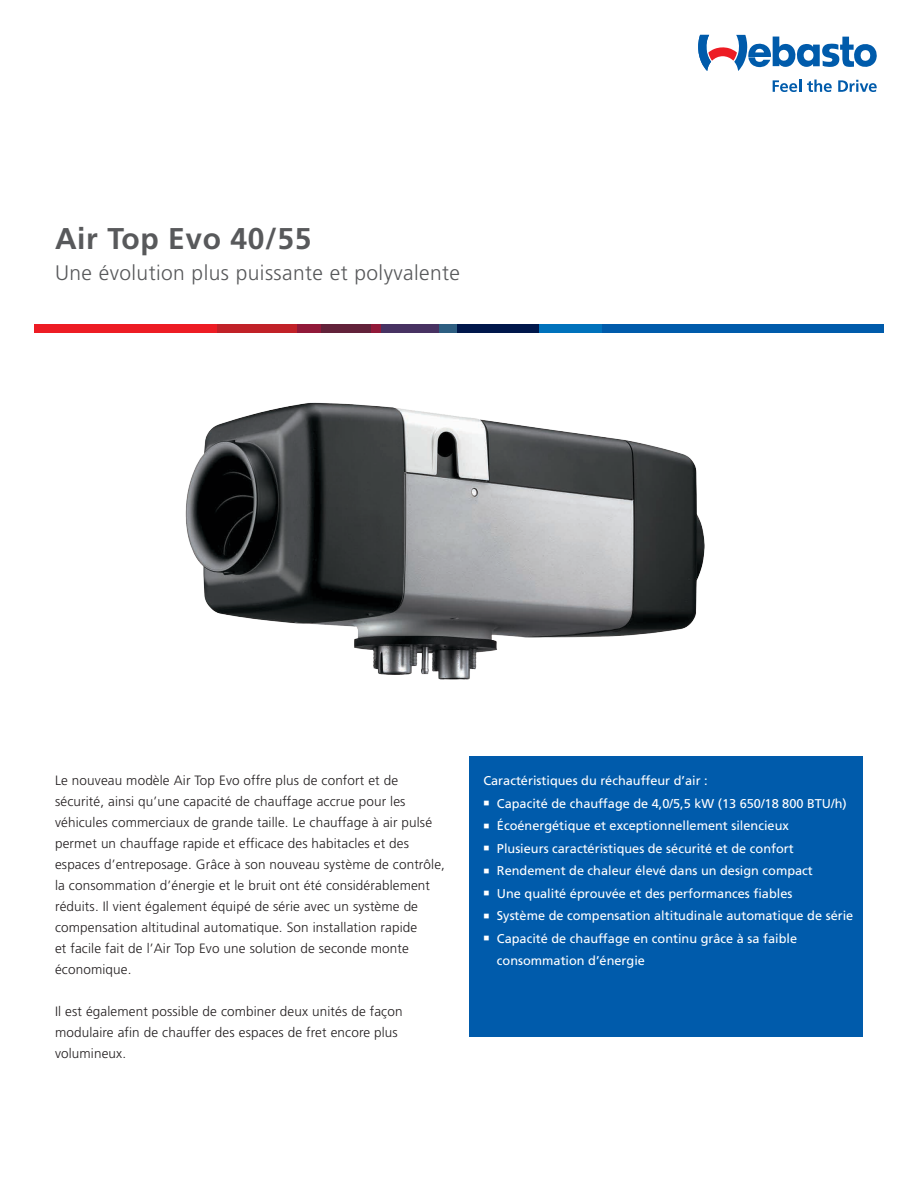
<style>
.page{position:relative;width:918px;height:1188px;background:#fff}
.page>*{position:absolute;margin:0;border:0;box-sizing:border-box;transform-origin:0 0}
.t1{font:700 30px "Frutiger";letter-spacing:.02em;color:#58595b}
.t2{font:300 21px "Frutiger";letter-spacing:.02em;color:#58595b}
.t3{font:300 13.5px/21px "Frutiger";letter-spacing:.01em;color:#231f20}
.t4{font:12.75px/22.5px "Frutiger";color:#fff}
</style>
<div class="page">
<div style="left:34px;top:324px;width:183px;height:9px;background:#ed1c24"></div>
<div style="left:217px;top:324px;width:80px;height:9px;background:#c12128"></div>
<div style="left:297px;top:324px;width:24px;height:9px;background:#911939"></div>
<div style="left:321px;top:324px;width:50px;height:9px;background:#62223a"></div>
<div style="left:371px;top:324px;width:10px;height:9px;background:#911939"></div>
<div style="left:381px;top:324px;width:58px;height:9px;background:#473262"></div>
<div style="left:439px;top:324px;width:18px;height:9px;background:#2d5e81"></div>
<div style="left:457px;top:324px;width:82px;height:9px;background:#00174b"></div>
<div style="left:539px;top:324px;width:64px;height:9px;background:#0072bc"></div>
<div style="left:603px;top:324px;width:281px;height:9px;background:#005bab"></div>
<svg style="left:698px;top:35px;width:179px;height:36px"></svg>
<svg style="left:773px;top:80px;width:28px;height:12px"></svg>
<svg style="left:807px;top:80px;width:25px;height:12px"></svg>
<svg style="left:838px;top:80px;width:39px;height:12px"></svg>
<img style="left:185px;top:402px;width:520px;height:278px">
<div style="left:470px;top:756px;width:393px;height:281px;background:#005bab"></div>
<h1 class="t1" style="left:55px;top:221px;width:258px">Air Top Evo 40/55</h1>
<h2 class="t2" style="left:55px;top:261px;width:407px">Une évolution plus puissante et polyvalente</h2>
<p class="t3" style="left:55px;top:770px;width:391px">Le nouveau modèle Air Top Evo offre plus de confort et de sécurité, ainsi qu’une capacité de chauffage accrue pour les véhicules commerciaux de grande taille. Le chauffage à air pulsé permet un chauffage rapide et efficace des habitacles et des espaces d’entreposage. Grâce à son nouveau système de contrôle, la consommation d’énergie et le bruit ont été considérablement réduits. Il vient également équipé de série avec un système de compensation altitudinal automatique. Son installation rapide<br>et facile fait de l’Air Top Evo une solution de seconde monte économique.</p>
<p class="t3" style="left:55px;top:1001px;width:349px">Il est également possible de combiner deux unités de façon modulaire afin de chauffer des espaces de fret encore plus volumineux.</p>
<p class="t4" style="left:483px;top:770px;width:226px">Caractéristiques du réchauffeur d’air :</p>
<p class="t4" style="left:483px;top:792px;width:365px">■ Capacité de chauffage de 4,0/5,5 kW (13 650/18 800 BTU/h)</p>
<p class="t4" style="left:483px;top:815px;width:307px">■ Écoénergétique et exceptionnellement silencieux</p>
<p class="t4" style="left:483px;top:837px;width:312px">■ Plusieurs caractéristiques de sécurité et de confort</p>
<p class="t4" style="left:483px;top:860px;width:331px">■ Rendement de chaleur élevé dans un design compact</p>
<p class="t4" style="left:483px;top:882px;width:310px">■ Une qualité éprouvée et des performances fiables</p>
<p class="t4" style="left:483px;top:905px;width:371px">■ Système de compensation altitudinale automatique de série</p>
<p class="t4" style="left:497px;top:927px;width:302px;text-indent:-14px">■ Capacité de chauffage en continu grâce à sa faible consommation d’énergie</p>
</div>
